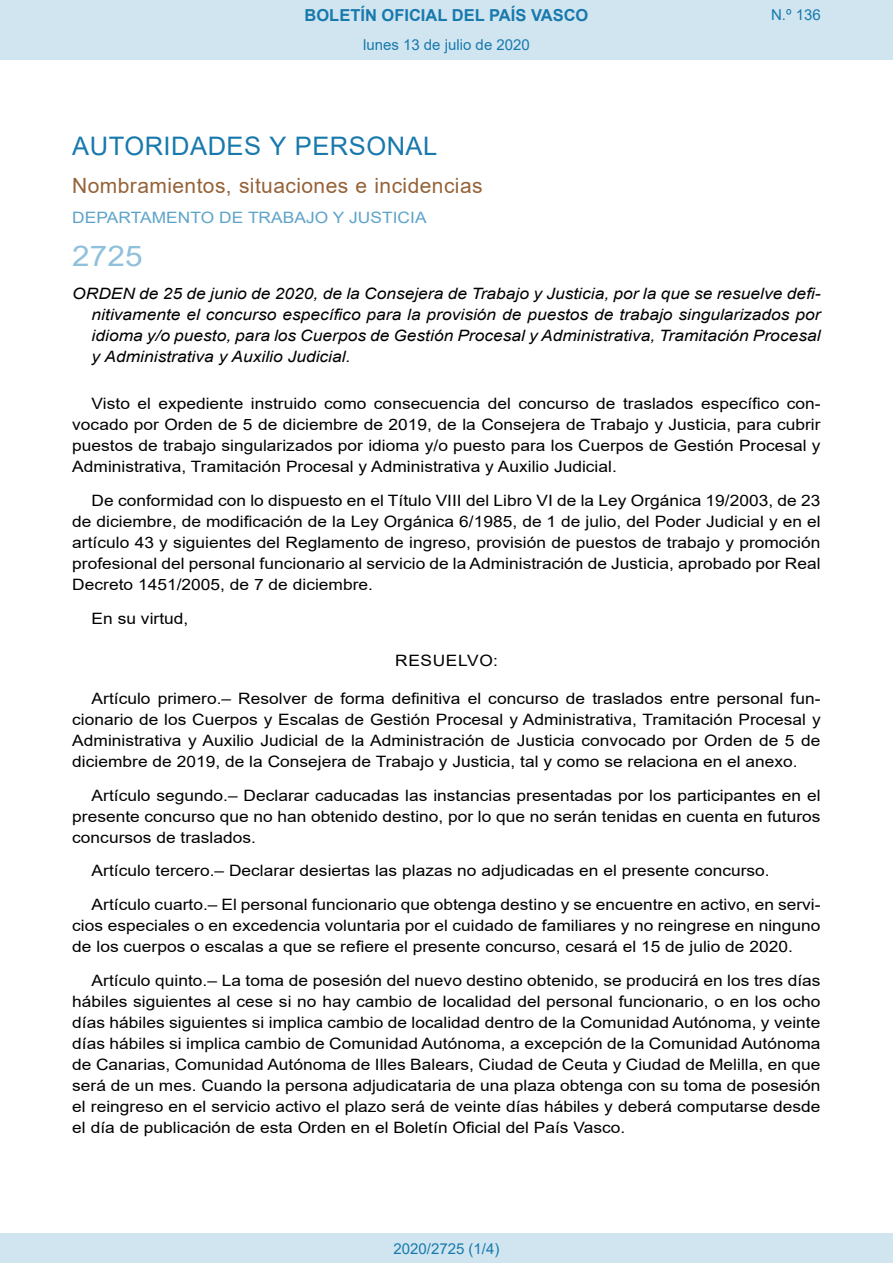
<style>
.page{position:relative;width:893px;height:1263px;background:#fff}
.page>*{position:absolute;margin:0;border:0;box-sizing:border-box;transform-origin:0 0}
.BOPVOrden{font:28.5px "Arial";color:#90c0db;scale:1.11 1}
.BOPVSeccion{font:25.5px "Arial";letter-spacing:.02em;color:#1879ad}
.BOPVSubseccion{font:21px "Arial";letter-spacing:.02em;color:#956338}
.t1{font:700 16.5px "Arial";color:#1879ad}
.BOPVDetalle{font:15.6px/21px "Arial";color:#000;text-align:justify;scale:1.11 1}
.BOPVTitulo{font:italic 15.6px/21px "Arial";color:#000;text-align:justify;scale:1.11 1}
.BOPVOrganismo{font:15.6px "Arial";letter-spacing:.005em;color:#5ea4ca;scale:1.11 1}
.BOPVClave{font:15.6px "Arial";letter-spacing:.035em;color:#000;scale:1.11 1}
.Paginacion_Centro{font:15px "Arial";color:#1879ad}
</style>
<div class="page">
<div style="left:0;top:0;width:893px;height:60px;background:#d0e5f0"></div>
<div style="left:0;top:1233px;width:893px;height:30px;background:#d0e5f0"></div>
<p class="t1" style="left:305px;top:3px;width:285px">BOLETÍN OFICIAL DEL PAÍS VASCO</p>
<p class="Paginacion_Centro" style="left:363px;top:35px;width:168px">lunes 13 de julio de 2020</p>
<p class="Paginacion_Centro" style="left:771px;top:5px;width:51px">N.º 136</p>
<p class="BOPVSeccion" style="left:72px;top:128px;width:367px">AUTORIDADES Y PERSONAL</p>
<p class="BOPVSubseccion" style="left:72px;top:171px;width:412px">Nombramientos, situaciones e incidencias</p>
<p class="BOPVOrganismo" style="left:72px;top:207px;width:321px">DEPARTAMENTO DE TRABAJO Y JUSTICIA</p>
<p class="BOPVOrden" style="left:72px;top:236px;width:65px">2725</p>
<p class="BOPVTitulo" style="left:92px;top:284px;width:658px;text-indent:-19px">ORDEN de 25 de junio de 2020, de la Consejera de Trabajo y Justicia, por la que se resuelve defi&shy;nitivamente el concurso específico para la provisión de puestos de trabajo singularizados por idioma y/o puesto, para los Cuerpos de Gestión Procesal y Administrativa, Tramitación Procesal y Administrativa y Auxilio Judicial.</p>
<p class="BOPVDetalle" style="left:72px;top:393px;width:676px;text-indent:19px">Visto el expediente instruido como consecuencia del concurso de traslados específico con&shy;vocado por Orden de 5 de diciembre de 2019, de la Consejera de Trabajo y Justicia, para cubrir puestos de trabajo singularizados por idioma y/o puesto para los Cuerpos de Gestión Procesal y Administrativa, Tramitación Procesal y Administrativa y Auxilio Judicial.</p>
<p class="BOPVDetalle" style="left:72px;top:490px;width:676px;text-indent:19px">De conformidad con lo dispuesto en el Título VIII del Libro VI de la Ley Orgánica 19/2003, de 23 de diciembre, de modificación de la Ley Orgánica 6/1985, de 1 de julio, del Poder Judicial y en el artículo 43 y siguientes del Reglamento de ingreso, provisión de puestos de trabajo y promoción profesional del personal funcionario al servicio de la Administración de Justicia, aprobado por Real Decreto 1451/2005, de 7 de diciembre.</p>
<p class="BOPVDetalle" style="left:92px;top:607px;width:89px">En su virtud,</p>
<p class="BOPVClave" style="left:395px;top:649px;width:94px">RESUELVO:</p>
<p class="BOPVDetalle" style="left:72px;top:688px;width:676px;text-indent:19px">Artículo primero.– Resolver de forma definitiva el concurso de traslados entre personal fun&shy;cionario de los Cuerpos y Escalas de Gestión Procesal y Administrativa, Tramitación Procesal y Administrativa y Auxilio Judicial de la Administración de Justicia convocado por Orden de 5 de diciembre de 2019, de la Consejera de Trabajo y Justicia, tal y como se relaciona en el anexo.</p>
<p class="BOPVDetalle" style="left:72px;top:784px;width:676px;text-indent:19px">Artículo segundo.– Declarar caducadas las instancias presentadas por los participantes en el presente concurso que no han obtenido destino, por lo que no serán tenidas en cuenta en futuros concursos de traslados.</p>
<p class="BOPVDetalle" style="left:92px;top:860px;width:612px">Artículo tercero.– Declarar desiertas las plazas no adjudicadas en el presente concurso.</p>
<p class="BOPVDetalle" style="left:72px;top:894px;width:676px;text-indent:19px">Artículo cuarto.– El personal funcionario que obtenga destino y se encuentre en activo, en servi&shy;cios especiales o en excedencia voluntaria por el cuidado de familiares y no reingrese en ninguno de los cuerpos o escalas a que se refiere el presente concurso, cesará el 15 de julio de 2020.</p>
<p class="BOPVDetalle" style="left:72px;top:970px;width:676px;text-indent:19px">Artículo quinto.– La toma de posesión del nuevo destino obtenido, se producirá en los tres días hábiles siguientes al cese si no hay cambio de localidad del personal funcionario, o en los ocho días hábiles siguientes si implica cambio de localidad dentro de la Comunidad Autónoma, y veinte días hábiles si implica cambio de Comunidad Autónoma, a excepción de la Comunidad Autónoma de Canarias, Comunidad Autónoma de Illes Balears, Ciudad de Ceuta y Ciudad de Melilla, en que será de un mes. Cuando la persona adjudicataria de una plaza obtenga con su toma de posesión el reingreso en el servicio activo el plazo será de veinte días hábiles y deberá computarse desde el día de publicación de esta Orden en el Boletín Oficial del País Vasco.</p>
<p class="Paginacion_Centro" style="left:393px;top:1238px;width:107px">2020/2725 (1/4)</p>
</div>
